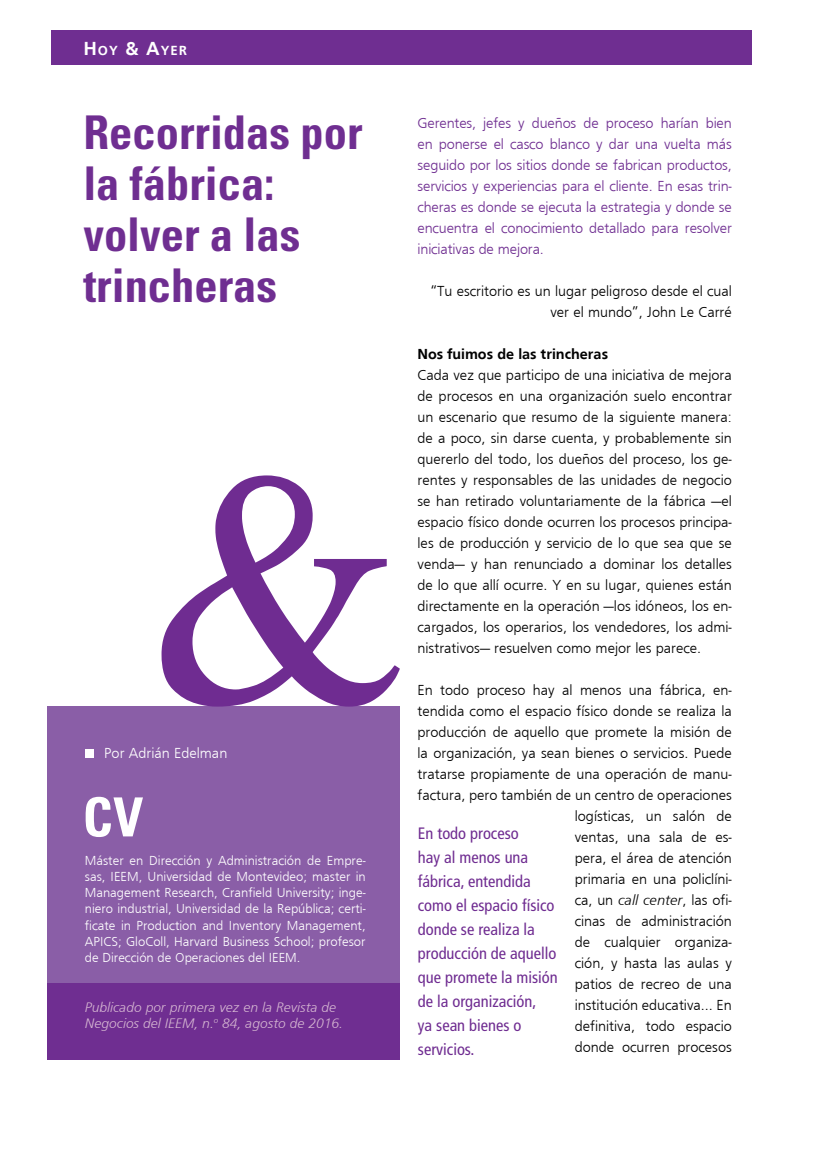
<style>
.page{position:relative;width:817px;height:1161px;background:#fff}
.page>*{position:absolute;margin:0;border:0;box-sizing:border-box;transform-origin:0 0}
.t1{font:700 condensed 54px "Univers LT Std";color:#fff}
.t2{font:700 condensed 46.5px/51px "Univers LT Std";color:#6f2e91}
.t3{font:condensed 16.5px/24px "Frutiger";color:#6f2c91}
.t4{font:300 15px/21px "Frugal Sans";color:#000;text-align:right}
.t5{font:300 15px/21px "Frugal Sans";letter-spacing:-.01em;color:#6f2e91;text-align:justify}
.t6{font:700 15px "Frugal Sans";color:#000}
.t7{font:300 15px "Frugal Sans";color:#fff}
.t8{font:italic 300 14.25px/16.5px "Frugal Sans";color:#d6b7d2}
.t9{font:700 13.65px "Frugal Sans";color:#fff}
.t10{font:300 13.5px/16.2px "Frugal Sans";color:#fff;text-align:justify}
.s1{font-size:19.5px}
.s2{font-style:italic}
</style>
<div class="page">
<div style="left:51px;top:31px;width:700px;height:34px;background:#6f2e91"></div>
<div style="left:47px;top:821px;width:352px;height:239px;background:#6f2e91"></div>
<div style="left:47px;top:706px;width:352px;height:277px;background:#8a5ea7"></div>
<svg style="left:161px;top:475px;width:239px;height:231px"></svg>
<div style="left:85px;top:749px;width:9px;height:9px;background:#fff"></div>
<p class="t9" style="left:83px;top:42px;width:105px"><span class="s1">H</span>OY <span class="s1">&amp; A</span>YER</p>
<h2 class="t2" style="left:83px;top:106px;width:280px">Recorridas por la fábrica: volver a las trincheras</h2>
<p class="t7" style="left:104px;top:745px;width:124px">Por Adrián Edelman</p>
<h1 class="t1" style="left:83px;top:784px;width:62px">CV</h1>
<p class="t10" style="left:85px;top:852px;width:282px">Máster en Dirección y Administración de Empre&shy;sas, IEEM, Universidad de Montevideo; master in Management Research, Cranfield University; inge&shy;niero industrial, Universidad de la República; certi&shy;ficate in Production and Inventory Management, APICS; GloColl, Harvard Business School; profesor de Dirección de Operaciones del IEEM.</p>
<p class="t8" style="left:85px;top:998px;width:259px">Publicado por primera vez en la Revista de<br>Negocios del IEEM, n.<sup>o</sup> 84, agosto de 2016.</p>
<p class="t5" style="left:417px;top:113px;width:316px">Gerentes, jefes y dueños de proceso harían bien en ponerse el casco blanco y dar una vuelta más seguido por los sitios donde se fabrican productos, servicios y experiencias para el cliente. En esas trin&shy;cheras es donde se ejecuta la estrategia y donde se encuentra el conocimiento detallado para resolver iniciativas de mejora.</p>
<p class="t4" style="left:430px;top:281px;width:303px">“Tu escritorio es un lugar peligroso desde el cual ver el mundo”, John Le Carré</p>
<p class="t6" style="left:417px;top:346px;width:192px">Nos fuimos de las trincheras</p>
<p class="t4" style="left:417px;top:365px;width:316px;text-align:justify">Cada vez que participo de una iniciativa de mejora de procesos en una organización suelo encontrar un escenario que resumo de la siguiente manera: de a poco, sin darse cuenta, y probablemente sin quererlo del todo, los dueños del proceso, los ge&shy;rentes y responsables de las unidades de negocio se han retirado voluntariamente de la fábrica —el espacio físico donde ocurren los procesos principa&shy;les de producción y servicio de lo que sea que se venda— y han renunciado a dominar los detalles de lo que allí ocurre. Y en su lugar, quienes están directamente en la operación —los idóneos, los en&shy;cargados, los operarios, los vendedores, los admi&shy;nistrativos— resuelven como mejor les parece.</p>
<p class="t4" style="left:417px;top:680px;width:316px">En todo proceso hay al menos una fábrica, en&shy;tendida como el espacio físico donde se realiza la producción de aquello que promete la misión de la organización, ya sean bienes o servicios. Puede tratarse propiamente de una operación de manu&shy;factura, pero también de un centro de operaciones logísticas, un salón de<br>ventas, una sala de es-<br>pera, el área de atención<br>primaria en una policlíni-<br>ca, un <span class="s2">call center</span>, las ofi-<br>cinas de administración<br>de cualquier organiza-<br>ción, y hasta las aulas y<br>patios de recreo de una<br>institución educativa… En<br>definitiva, todo espacio<br>donde ocurren procesos</p>
<p class="t3" style="left:418px;top:821px;width:141px">En todo proceso<br>hay al menos una fábrica, entendida como el espacio físico donde se realiza la producción de aquello que promete la misión de la organización,<br>ya sean bienes o servicios.</p>
</div>
